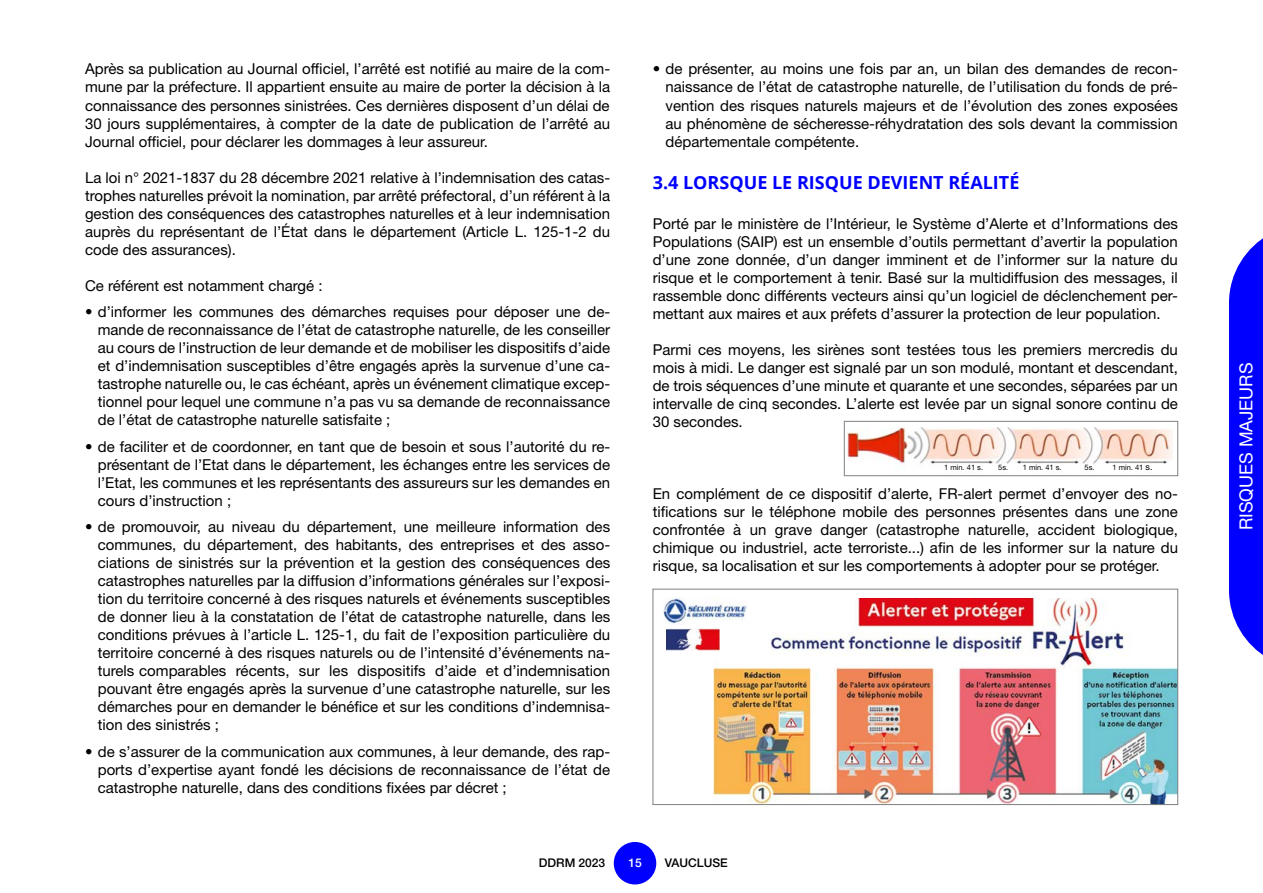
<style>
.page{position:relative;width:1263px;height:893px;background:#fff}
.page>*{position:absolute;margin:0;border:0;box-sizing:border-box;transform-origin:0 0}
.t1{font:700 18px "Open Sans";color:#00f}
.t2{font:18px "Helvetica Neue LT Std";color:#fff}
.t3{font:15px/18px "Helvetica Neue LT Std";color:#000;text-align:justify}
.t4{font:500 12px "Helvetica Neue LT Std";color:#000}
.t5{font:500 12px "Helvetica Neue LT Std";color:#fff}
.t6{font:7.5px "Helvetica Neue LT Std";color:#000}
.s1{font-size:9px}
</style>
<div class="page">
<div style="left:614px;top:842px;width:42px;height:42px;background:#00f;border-radius:50%"></div>
<svg style="left:1229px;top:238px;width:34px;height:417px;background:#1717ff"></svg>
<img style="left:847px;top:427px;width:325px;height:46px">
<div style="left:944px;top:464px;width:224px;height:6px;background:#fff"></div>
<div style="left:844px;top:421px;width:334px;height:55px;border:1px solid #808080"></div>
<img style="left:713px;top:598px;width:463px;height:205px">
<img style="left:663px;top:598px;width:86px;height:26px">
<img style="left:666px;top:628px;width:53px;height:23px">
<div style="left:653px;top:589px;width:525px;height:216px;border:1px solid #808080"></div>
<p class="t3" style="left:85px;top:60px;width:527px">Après sa publication au Journal officiel, l’arrêté est notifié au maire de la com&shy;mune par la préfecture. Il appartient ensuite au maire de porter la décision à la connaissance des personnes sinistrées. Ces dernières disposent d’un délai de 30 jours supplémentaires, à compter de la date de publication de l’arrêté au Journal officiel, pour déclarer les dommages à leur assureur.</p>
<p class="t3" style="left:85px;top:168px;width:527px">La loi n° 2021-1837 du 28 décembre 2021 relative à l’indemnisation des catas&shy;trophes naturelles prévoit la nomination, par arrêté préfectoral, d’un référent à la gestion des conséquences des catastrophes naturelles et à leur indemnisation auprès du représentant de l’État dans le département (Article L. 125-1-2 du code des assurances).</p>
<p class="t3" style="left:85px;top:276px;width:239px">Ce référent est notamment chargé :</p>
<p class="t3" style="left:98px;top:302px;width:514px;text-indent:-13px">• d’informer les communes des démarches requises pour déposer une de&shy;mande de reconnaissance de l’état de catastrophe naturelle, de les conseiller au cours de l’instruction de leur demande et de mobiliser les dispositifs d’aide et d’indemnisation susceptibles d’être engagés après la survenue d’une ca&shy;tastrophe naturelle ou, le cas échéant, après un événement climatique excep&shy;tionnel pour lequel une commune n’a pas vu sa demande de reconnaissance de l’état de catastrophe naturelle satisfaite ;</p>
<p class="t3" style="left:98px;top:437px;width:514px;text-indent:-13px">• de faciliter et de coordonner, en tant que de besoin et sous l’autorité du re&shy;présentant de l’Etat dans le département, les échanges entre les services de l’Etat, les communes et les représentants des assureurs sur les demandes en cours d’instruction ;</p>
<p class="t3" style="left:98px;top:517px;width:514px;text-indent:-13px">• de promouvoir, au niveau du département, une meilleure information des communes, du département, des habitants, des entreprises et des asso&shy;ciations de sinistrés sur la prévention et la gestion des conséquences des catastrophes naturelles par la diffusion d’informations générales sur l’exposi&shy;tion du territoire concerné à des risques naturels et événements susceptibles de donner lieu à la constatation de l’état de catastrophe naturelle, dans les conditions prévues à l’article L. 125-1, du fait de l’exposition particulière du territoire concerné à des risques naturels ou de l’intensité d’événements na&shy;turels comparables récents, sur les dispositifs d’aide et d’indemnisation pouvant être engagés après la survenue d’une catastrophe naturelle, sur les démarches pour en demander le bénéfice et sur les conditions d’indemnisa&shy;tion des sinistrés ;</p>
<p class="t3" style="left:98px;top:742px;width:514px;text-indent:-13px">• de s’assurer de la communication aux communes, à leur demande, des rap&shy;ports d’expertise ayant fondé les décisions de reconnaissance de l’état de catastrophe naturelle, dans des conditions fixées par décret ;</p>
<p class="t3" style="left:665px;top:60px;width:514px;text-indent:-13px">• de présenter, au moins une fois par an, un bilan des demandes de recon&shy;naissance de l’état de catastrophe naturelle, de l’utilisation du fonds de pré&shy;vention des risques naturels majeurs et de l’évolution des zones exposées au phénomène de sécheresse-réhydratation des sols devant la commission départementale compétente.</p>
<p class="t1" style="left:653px;top:170px;width:368px">3.4 LORSQUE LE RISQUE DEVIENT RÉALITÉ</p>
<p class="t3" style="left:653px;top:214px;width:527px">Porté par le ministère de l’Intérieur, le Système d’Alerte et d’Informations des Populations (SAIP) est un ensemble d’outils permettant d’avertir la population d’une zone donnée, d’un danger imminent et de l’informer sur la nature du risque et le comportement à tenir. Basé sur la multidiffusion des messages, il rassemble donc différents vecteurs ainsi qu’un logiciel de déclenchement per&shy;mettant aux maires et aux préfets d’assurer la protection de leur population.</p>
<p class="t3" style="left:653px;top:340px;width:527px">Parmi ces moyens, les sirènes sont testées tous les premiers mercredis du mois à midi. Le danger est signalé par un son modulé, montant et descendant, de trois séquences d’une minute et quarante et une secondes, séparées par un intervalle de cinq secondes. L’alerte est levée par un signal sonore continu de 30 secondes.</p>
<p class="t6" style="left:944px;top:463px;width:40px">1 min. 41 s.</p>
<p class="t6" style="left:998px;top:463px;width:65px">5s. 1 min. 41 s.</p>
<p class="t6" style="left:1085px;top:463px;width:69px">5s. 1 min. 41 <span class="s1">s.</span></p>
<p class="t3" style="left:653px;top:484px;width:527px">En complément de ce dispositif d’alerte, FR-alert permet d’envoyer des no&shy;tifications sur le téléphone mobile des personnes présentes dans une zone confrontée à un grave danger (catastrophe naturelle, accident biologique, chimique ou industriel, acte terroriste...) afin de les informer sur la nature du risque, sa localisation et sur les comportements à adopter pour se protéger.</p>
<p class="t4" style="left:539px;top:855px;width:68px">DDRM 2023</p>
<p class="t5" style="left:628px;top:855px;width:15px">15</p>
<p class="t4" style="left:665px;top:856px;width:64px">VAUCLUSE</p>
<p class="t2" style="left:1235px;top:530px;width:169px;rotate:-90deg">RISQUES MAJEURS</p>
</div>
